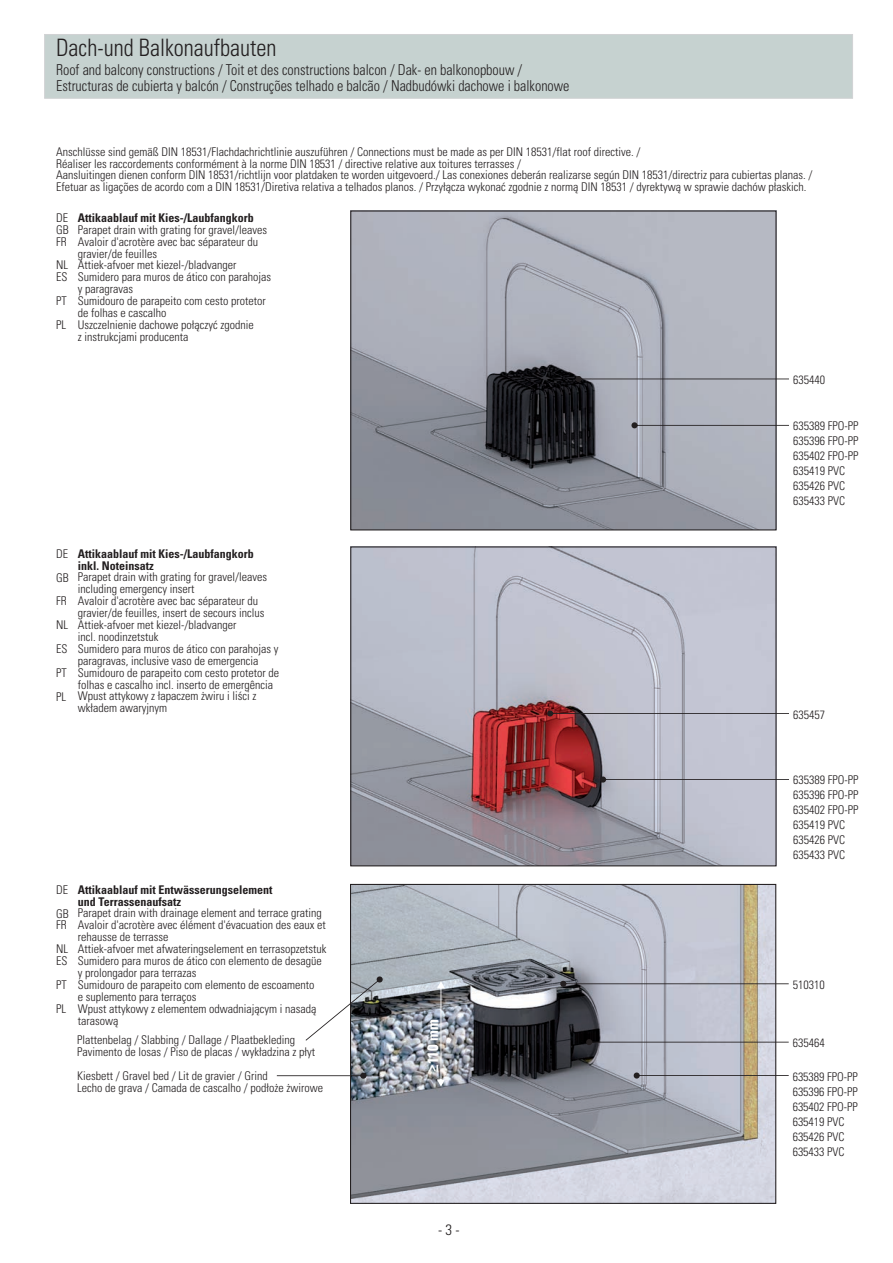
<style>
.page{position:relative;width:893px;height:1263px;background:#fff}
.page>*{position:absolute;margin:0;border:0;box-sizing:border-box;transform-origin:0 0}
.t1{font:24px "Univers Com 47 Light Cond";color:#231f20;scale:.94 1}
.t2{font:15px/16.8px "Univers Com 47 Light Cond";color:#231f20;scale:.94 1}
.t3{font:15px "Univers Com 67 Bold Cond";color:#fff}
.t4{font:15px "Univers Com 47 Light Cond";color:#231f20}
.t5{font:12px/11.9px "Univers Com 47 Light Cond";color:#231f20}
.t6{font:12px/11.7px "Univers Com 67 Bold Cond";color:#231f20}
</style>
<div class="page">
<img style="left:352px;top:548px;width:422px;height:316px">
<img style="left:352px;top:886px;width:422px;height:316px">
<img style="left:352px;top:212px;width:422px;height:316px">
<div style="left:350px;top:884px;width:426px;height:320px;border:1px solid #231f20"></div>
<svg style="left:560px;top:981px;width:229px;height:6px"></svg>
<svg style="left:634px;top:1072px;width:155px;height:6px"></svg>
<svg style="left:586px;top:1039px;width:203px;height:6px"></svg>
<svg style="left:547px;top:710px;width:242px;height:6px"></svg>
<svg style="left:600px;top:776px;width:189px;height:6px"></svg>
<svg style="left:576px;top:376px;width:213px;height:6px"></svg>
<svg style="left:631px;top:422px;width:158px;height:6px"></svg>
<div style="left:44px;top:34px;width:809px;height:64px;background:#c6d2d0;border:1px solid #d1d2d4"></div>
<div style="left:350px;top:546px;width:426px;height:320px;border:1px solid #231f20"></div>
<div style="left:350px;top:210px;width:426px;height:320px;border:1px solid #231f20"></div>
<svg style="left:306px;top:976px;width:77px;height:65px"></svg>
<svg style="left:277px;top:1073px;width:89px;height:6px"></svg>
<svg style="left:437px;top:981px;width:8px;height:106px"></svg>
<h1 class="t1" style="left:56px;top:38px;width:236px">Dach-und Balkonaufbauten</h1>
<p class="t2" style="left:56px;top:63px;width:548px">Roof and balcony constructions / Toit et des constructions balcon / Dak- en balkonopbouw /<br>Estructuras de cubierta y balcón / Construções telhado e balcão / Nadbudówki dachowe i balkonowe</p>
<p class="t5" style="left:56px;top:147px;width:758px">Anschlüsse sind gemäß DIN 18531/Flachdachrichtlinie auszuführen / Connections must be made as per DIN 18531/flat roof directive. /<br>Réaliser les raccordements conformément à la norme DIN 18531 / directive relative aux toitures terrasses /<br>Aansluitingen dienen conform DIN 18531/richtlijn voor platdaken te worden uitgevoerd./ Las conexiones deberán realizarse según DIN 18531/directriz para cubiertas planas. / Efetuar as ligações de acordo com a DIN 18531/Diretiva relativa a telhados planos. / Przyłącza wykonać zgodnie z normą DIN 18531 / dyrektywą w sprawie dachów płaskich.</p>
<p class="t5" style="left:56px;top:213px;width:14px;text-align:justify">DE GB FR</p>
<p class="t5" style="left:56px;top:261px;width:13px">NL<br>ES</p>
<p class="t5" style="left:56px;top:290px;width:12px;line-height:23.9px">PT<br>PL</p>
<p class="t6" style="left:78px;top:213px;width:178px">Attikaablauf mit Kies-/Laubfangkorb</p>
<p class="t5" style="left:78px;top:225px;width:195px">Parapet drain with grating for gravel/leaves Avaloir d'acrotère avec bac séparateur du gravier/de feuilles<br>Attiek-afvoer met kiezel-/bladvanger Sumidero para muros de ático con parahojas y paragravas<br>Sumidouro de parapeito com cesto protetor de folhas e cascalho<br>Uszczelnienie dachowe połączyć zgodnie<br>z instrukcjami producenta</p>
<p class="t5" style="left:56px;top:543px;width:14px;line-height:23.9px">DE<br>GB<br>FR<br>NL<br>ES<br>PT<br>PL</p>
<p class="t6" style="left:78px;top:549px;width:178px">Attikaablauf mit Kies-/Laubfangkorb inkl. Noteinsatz</p>
<p class="t5" style="left:78px;top:573px;width:203px">Parapet drain with grating for gravel/leaves including emergency insert<br>Avaloir d'acrotère avec bac séparateur du gravier/de feuilles, insert de secours inclus Attiek-afvoer met kiezel-/bladvanger<br>incl. noodinzetstuk<br>Sumidero para muros de ático con parahojas y paragravas, inclusive vaso de emergencia Sumidouro de parapeito com cesto protetor de folhas e cascalho incl. inserto de emergência Wpust attykowy z łapaczem żwiru i liści z wkładem awaryjnym</p>
<p class="t5" style="left:56px;top:879px;width:14px;line-height:23.9px">DE<br>GB</p>
<p class="t5" style="left:56px;top:915px;width:13px;line-height:23.9px">FR<br>NL</p>
<p class="t5" style="left:56px;top:950px;width:13px;line-height:23.9px;text-align:justify">ES PT PL</p>
<p class="t6" style="left:78px;top:885px;width:196px">Attikaablauf mit Entwässerungselement und Terrassenaufsatz</p>
<p class="t5" style="left:78px;top:909px;width:250px">Parapet drain with drainage element and terrace grating Avaloir d'acrotère avec élément d'évacuation des eaux et rehausse de terrasse<br>Attiek-afvoer met afwateringselement en terrasopzetstuk Sumidero para muros de ático con elemento de desagüe y prolongador para terrazas<br>Sumidouro de parapeito com elemento de escoamento<br>e suplemento para terraços<br>Wpust attykowy z elementem odwadniającym i nasadą tarasową</p>
<p class="t5" style="left:77px;top:1036px;width:239px">Plattenbelag / Slabbing / Dallage / Plaatbekleding<br>Pavimento de losas / Piso de placas / wykładzina z płyt</p>
<p class="t5" style="left:77px;top:1071px;width:247px">Kiesbett / Gravel bed / Lit de gravier / Grind<br>Lecho de grava / Camada de cascalho / podłoże żwirowe</p>
<p class="t3" style="left:427px;top:1072px;width:54px;rotate:-90deg">≥110 mm</p>
<p class="t4" style="left:438px;top:1224px;width:23px">- 3 -</p>
<p class="t5" style="left:793px;top:376px;width:33px">635440</p>
<p class="t5" style="left:793px;top:420px;width:67px;line-height:14.9px">635389 FPO-PP<br>635396 FPO-PP<br>635402 FPO-PP<br>635419 PVC<br>635426 PVC<br>635433 PVC</p>
<p class="t5" style="left:793px;top:710px;width:33px">635457</p>
<p class="t5" style="left:793px;top:774px;width:67px;line-height:14.9px">635389 FPO-PP<br>635396 FPO-PP<br>635402 FPO-PP<br>635419 PVC<br>635426 PVC<br>635433 PVC</p>
<p class="t5" style="left:793px;top:980px;width:33px">510310</p>
<p class="t5" style="left:793px;top:1039px;width:33px">635464</p>
<p class="t5" style="left:793px;top:1071px;width:67px;line-height:14.9px">635389 FPO-PP<br>635396 FPO-PP<br>635402 FPO-PP<br>635419 PVC<br>635426 PVC<br>635433 PVC</p>
</div>
